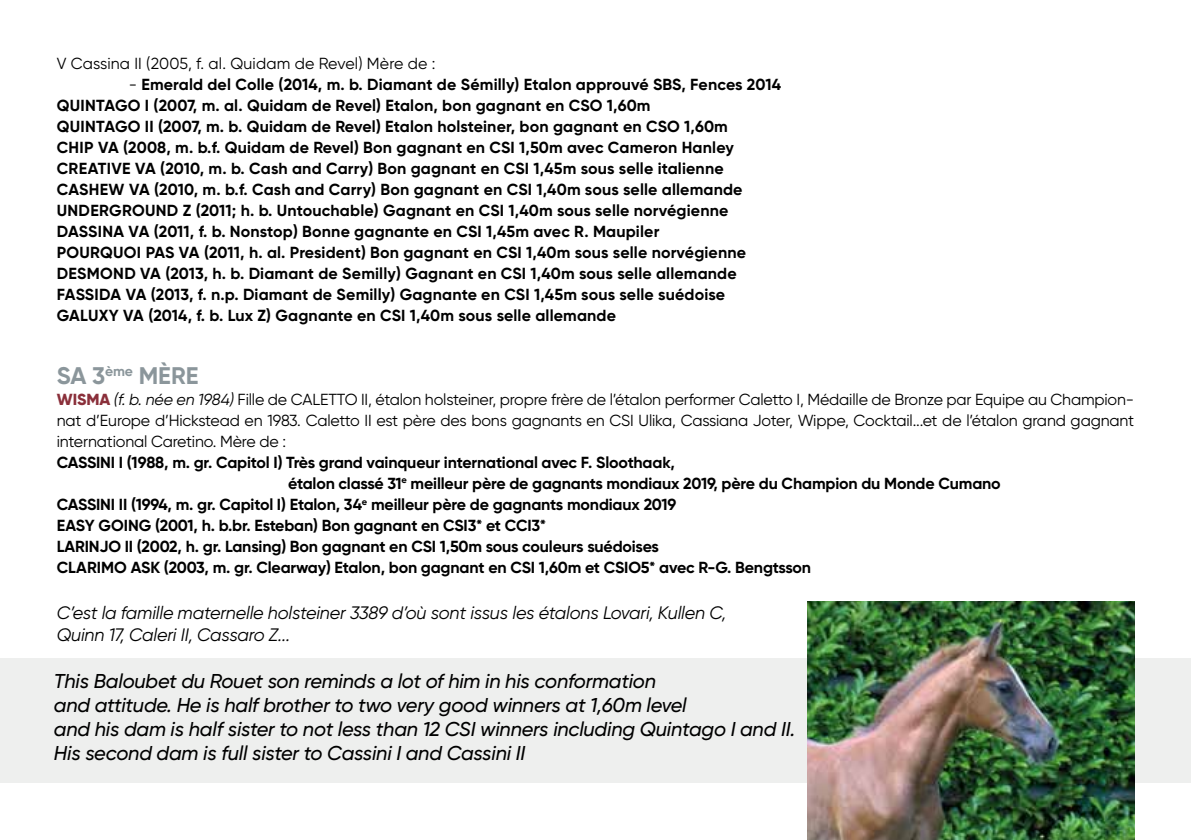
<style>
.page{position:relative;width:1191px;height:840px;background:#fff}
.page>*{position:absolute;margin:0;border:0;box-sizing:border-box;transform-origin:0 0}
.t1{font:700 24px "Gilroy";color:#8b969b}
.t2{font:italic 500 20px/24px "Gilroy";letter-spacing:-.01em;color:#000}
.t3{font:italic 18px/22px "Gilroy";letter-spacing:-.01em;color:#000}
.t4{font:700 16px/21px "Gilroy";letter-spacing:.005em;color:#000}
.t5{font:16px/21px "Gilroy";letter-spacing:-.01em;color:#000;text-align:justify}
.t6{font:16px "Gilroy";letter-spacing:.01em;color:#000}
.s1{font-weight:400}
.s2{font-weight:800;color:#8a2f3a}
.s3{font-style:italic}
</style>
<div class="page">
<div style="left:0;top:658px;width:1191px;height:124px;background:#eeefee"></div>
<img style="left:807px;top:601px;width:327px;height:238px">
<p class="t6" style="left:57px;top:54px;width:380px">V Cassina II (2005, f. al. Quidam de Revel) Mère de :</p>
<p class="t4" style="left:57px;top:74px;width:725px;text-indent:72px"><span class="s1">-</span> Emerald del Colle (2014, m. b. Diamant de Sémilly) Etalon approuvé SBS, Fences 2014<br>QUINTAGO I (2007, m. al. Quidam de Revel) Etalon, bon gagnant en CSO 1,60m<br>QUINTAGO II (2007, m. b. Quidam de Revel) Etalon holsteiner, bon gagnant en CSO 1,60m<br>CHIP VA (2008, m. b.f. Quidam de Revel) Bon gagnant en CSI 1,50m avec Cameron Hanley CREATIVE VA (2010, m. b. Cash and Carry) Bon gagnant en CSI 1,45m sous selle italienne CASHEW VA (2010, m. b.f. Cash and Carry) Bon gagnant en CSI 1,40m sous selle allemande UNDERGROUND Z (2011; h. b. Untouchable) Gagnant en CSI 1,40m sous selle norvégienne DASSINA VA (2011, f. b. Nonstop) Bonne gagnante en CSI 1,45m avec R. Maupiler<br>POURQUOI PAS VA (2011, h. al. President) Bon gagnant en CSI 1,40m sous selle norvégienne DESMOND VA (2013, h. b. Diamant de Semilly) Gagnant en CSI 1,40m sous selle allemande FASSIDA VA (2013, f. n.p. Diamant de Semilly) Gagnante en CSI 1,45m sous selle suédoise GALUXY VA (2014, f. b. Lux Z) Gagnante en CSI 1,40m sous selle allemande</p>
<h1 class="t1" style="left:57px;top:360px;width:143px">SA 3<sup>ème</sup> MÈRE</h1>
<p class="t5" style="left:57px;top:388px;width:1079px"><span class="s2">WISMA</span> <span class="s3">(f. b. née en 1984)</span> Fille de CALETTO II, étalon holsteiner, propre frère de l’étalon performer Caletto I, Médaille de Bronze par Equipe au Champion&shy;nat d’Europe d’Hickstead en 1983. Caletto II est père des bons gagnants en CSI Ulika, Cassiana Joter, Wippe, Cocktail...et de l’étalon grand gagnant international Caretino. Mère de :</p>
<p class="t4" style="left:57px;top:451px;width:620px">CASSINI I (1988, m. gr. Capitol I) Très grand vainqueur international avec F. Sloothaak,</p>
<p class="t4" style="left:288px;top:472px;width:714px">étalon classé 31<sup>e</sup> meilleur père de gagnants mondiaux 2019, père du Champion du Monde Cumano</p>
<p class="t4" style="left:57px;top:493px;width:621px">CASSINI II (1994, m. gr. Capitol I) Etalon, 34<sup>e</sup> meilleur père de gagnants mondiaux 2019</p>
<p class="t4" style="left:57px;top:514px;width:491px">EASY GOING (2001, h. b.br. Esteban) Bon gagnant en CSI3* et CCI3*</p>
<p class="t4" style="left:57px;top:535px;width:604px">LARINJO II (2002, h. gr. Lansing) Bon gagnant en CSI 1,50m sous couleurs suédoises</p>
<p class="t4" style="left:57px;top:556px;width:755px">CLARIMO ASK (2003, m. gr. Clearway) Etalon, bon gagnant en CSI 1,60m et CSIO5* avec R-G. Bengtsson</p>
<p class="t3" style="left:57px;top:601px;width:671px">C’est la famille maternelle holsteiner 3389 d’où sont issus les étalons Lovari, Kullen C,<br>Quinn 17, Caleri II, Cassaro Z...</p>
<p class="t2" style="left:54px;top:668px;width:743px">This Baloubet du Rouet son reminds a lot of him in his conformation<br>and attitude. He is half brother to two very good winners at 1,60m level<br>and his dam is half sister to not less than 12 CSI winners including Quintago I and II.<br>His second dam is full sister to Cassini I and Cassini II</p>
</div>
